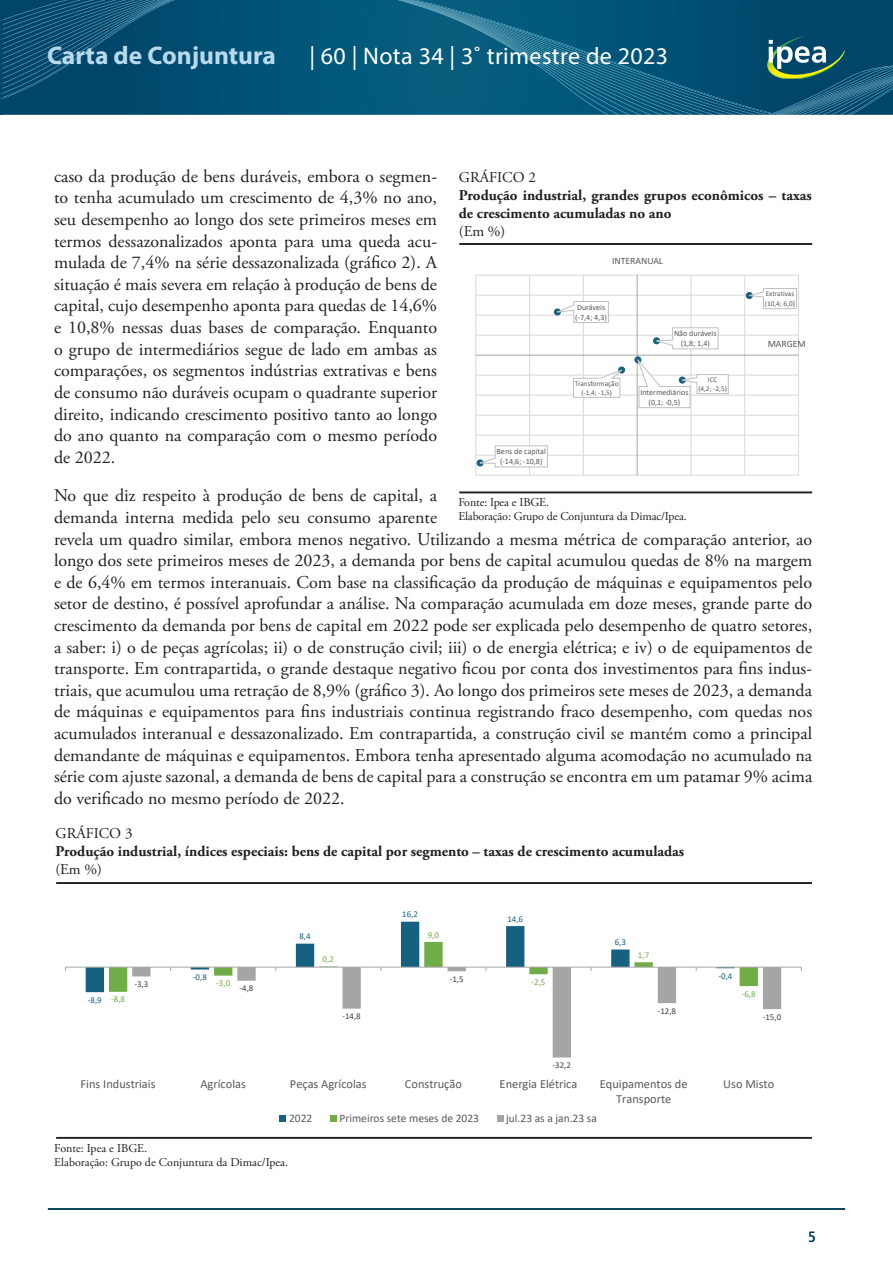
<style>
.page{position:relative;width:893px;height:1263px;background:#fff}
.page>*{position:absolute;margin:0;border:0;box-sizing:border-box;transform-origin:0 0}
.t1{font:700 25.5px "Myriad Pro";color:#b9d9ed}
.t2{font:24px "Myriad Pro";letter-spacing:.015em;color:#fff}
.corpo_de_texto{font:18px/21.6px "Adobe Garamond Pro";color:#231f20;text-align:justify}
.t3{font:700 15px/18px "Adobe Garamond Pro";color:#231f20}
.t4{font:15px "Adobe Garamond Pro";color:#231f20}
.t5{font:700 condensed 15px "Frutiger LT Pro";color:#013d59}
.t6{font:12.3px/15.1px "Calibri";color:#595959;text-align:center}
.t7{font:12px "Adobe Garamond Pro";letter-spacing:-.01em;color:#231f20}
.t8{font:11.55px "Calibri";color:#595959}
.t9{font:9.75px "Calibri";color:#595959}
.t10{font:8.85px "Calibri";color:#404040}
.t11{font:8.85px "Calibri";color:#176180}
.t12{font:8.85px "Calibri";color:#70ad47}
.t13{font:8.1px/9.9px "Calibri";color:#595959;text-align:center}
.t14{font:7.2px/8.9px "Calibri";color:#595959;text-align:center}
.s1{font-size:8.1px}
</style>
<div class="page">
<hr style="left:48px;top:1208px;width:797px;height:2px;background:#013d59">
<div style="left:175px;top:0;width:223px;height:115px;background:#005578"></div>
<svg style="left:0;top:0;width:175px;height:115px;background:#084e72"></svg>
<svg style="left:398px;top:0;width:495px;height:115px;background:#0d5a7a"></svg>
<hr style="left:459px;top:491px;width:353px;height:2px;background:#231f20">
<hr style="left:459px;top:243px;width:353px;height:2px;background:#231f20">
<hr style="left:476px;top:475px;width:322px;height:1px;background:#d9d9d9">
<hr style="left:476px;top:455px;width:322px;height:1px;background:#d9d9d9">
<hr style="left:476px;top:435px;width:322px;height:1px;background:#d9d9d9">
<hr style="left:476px;top:415px;width:322px;height:1px;background:#d9d9d9">
<hr style="left:476px;top:395px;width:322px;height:1px;background:#d9d9d9">
<hr style="left:476px;top:375px;width:322px;height:1px;background:#d9d9d9">
<hr style="left:476px;top:335px;width:322px;height:1px;background:#d9d9d9">
<hr style="left:476px;top:315px;width:322px;height:1px;background:#d9d9d9">
<hr style="left:476px;top:295px;width:322px;height:1px;background:#d9d9d9">
<hr style="left:476px;top:275px;width:322px;height:1px;background:#d9d9d9">
<hr style="left:476px;top:275px;width:1px;height:200px;background:#d9d9d9">
<hr style="left:529px;top:275px;width:1px;height:200px;background:#d9d9d9">
<hr style="left:583px;top:275px;width:1px;height:200px;background:#d9d9d9">
<hr style="left:691px;top:275px;width:1px;height:200px;background:#d9d9d9">
<hr style="left:744px;top:275px;width:1px;height:200px;background:#d9d9d9">
<hr style="left:798px;top:275px;width:1px;height:200px;background:#d9d9d9">
<hr style="left:637px;top:275px;width:1px;height:200px;background:#a6a6a6">
<hr style="left:476px;top:355px;width:322px;height:1px;background:#a6a6a6">
<div style="left:746px;top:292px;width:6px;height:7px;border:1px solid #176180;border-radius:50%"></div>
<div style="left:653px;top:338px;width:7px;height:6px;border:1px solid #176180;border-radius:50%"></div>
<svg style="left:573px;top:367px;width:52px;height:31px"></svg>
<svg style="left:748px;top:288px;width:49px;height:21px"></svg>
<svg style="left:477px;top:445px;width:71px;height:22px"></svg>
<svg style="left:554px;top:301px;width:55px;height:22px"></svg>
<svg style="left:654px;top:327px;width:64px;height:22px"></svg>
<svg style="left:635px;top:355px;width:94px;height:53px"></svg>
<hr style="left:56px;top:1137px;width:756px;height:2px;background:#231f20">
<hr style="left:56px;top:882px;width:756px;height:2px;background:#231f20">
<svg style="left:86px;top:922px;width:439px;height:70px"></svg>
<svg style="left:342px;top:968px;width:439px;height:89px"></svg>
<hr style="left:66px;top:967px;width:735px;height:1px;background:#a6a6a6">
<svg style="left:109px;top:942px;width:649px;height:50px"></svg>
<svg style="left:280px;top:1115px;width:6px;height:6px"></svg>
<div style="left:330px;top:1115px;width:7px;height:6px;background:#70ad47"></div>
<svg style="left:497px;top:1115px;width:6px;height:6px"></svg>
<h1 class="t1" style="left:47px;top:39px;width:230px">Carta de Conjuntura</h1>
<h2 class="t2" style="left:309px;top:41px;width:360px">| 60 | Nota 34 | 3˚ trimestre de 2023</h2>
<p class="corpo_de_texto" style="left:54px;top:166px;width:385px">caso da produção de bens duráveis, embora o segmen&shy;to tenha acumulado um crescimento de 4,3% no ano, seu desempenho ao longo dos sete primeiros meses em termos dessazonalizados aponta para uma queda acu&shy;mulada de 7,4% na série dessazonalizada (gráfico 2). A situação é mais severa em relação à produção de bens de capital, cujo desempenho aponta para quedas de 14,6% e 10,8% nessas duas bases de comparação. Enquanto o grupo de intermediários segue de lado em ambas as comparações, os segmentos indústrias extrativas e bens de consumo não duráveis ocupam o quadrante superior direito, indicando crescimento positivo tanto ao longo do ano quanto na comparação com o mesmo período de 2022.</p>
<p class="corpo_de_texto" style="left:54px;top:485px;width:760px;text-align:left">No que diz respeito à produção de bens de capital, a<br>demanda interna medida pelo seu consumo aparente<br>revela um quadro similar, embora menos negativo. Utilizando a mesma métrica de comparação anterior, ao longo dos sete primeiros meses de 2023, a demanda por bens de capital acumulou quedas de 8% na margem e de 6,4% em termos interanuais. Com base na classificação da produção de máquinas e equipamentos pelo setor de destino, é possível aprofundar a análise. Na comparação acumulada em doze meses, grande parte do crescimento da demanda por bens de capital em 2022 pode ser explicada pelo desempenho de quatro setores, a saber: i) o de peças agrícolas; ii) o de construção civil; iii) o de energia elétrica; e iv) o de equipamentos de transporte. Em contrapartida, o grande destaque negativo ficou por conta dos investimentos para fins indus&shy;triais, que acumulou uma retração de 8,9% (gráfico 3). Ao longo dos primeiros sete meses de 2023, a demanda de máquinas e equipamentos para fins industriais continua registrando fraco desempenho, com quedas nos acumulados interanual e dessazonalizado. Em contrapartida, a construção civil se mantém como a principal demandante de máquinas e equipamentos. Embora tenha apresentado alguma acomodação no acumulado na série com ajuste sazonal, a demanda de bens de capital para a construção se encontra em um patamar 9% acima do verificado no mesmo período de 2022.</p>
<p class="t4" style="left:459px;top:168px;width:78px">GRÁFICO 2</p>
<p class="t3" style="left:459px;top:186px;width:354px">Produção industrial, grandes grupos econômicos – taxas de crescimento acumuladas no ano</p>
<p class="t4" style="left:459px;top:222px;width:48px">(Em %)</p>
<p class="t9" style="left:612px;top:254px;width:52px">INTERANUAL</p>
<p class="t14" style="left:765px;top:289px;width:32px;line-height:9.6px;text-align:left">Extrativas (10,4; 6,0<span class="s1">)</span></p>
<p class="t13" style="left:575px;top:302px;width:33px;text-align:left">Duráveis (-7,4; 4,3)</p>
<p class="t13" style="left:674px;top:328px;width:44px">Não duráveis (1,8; 1,4)</p>
<p class="t14" style="left:698px;top:375px;width:30px">ICC<br>(4,2; -2,5)</p>
<p class="t9" style="left:768px;top:336px;width:40px">MARGEM</p>
<p class="t14" style="left:575px;top:379px;width:45px">Transformação (-1,4; -1,5)</p>
<p class="t13" style="left:640px;top:387px;width:50px">Intermediários (0,1; -0,5)</p>
<p class="t13" style="left:497px;top:446px;width:51px">Bens de capital (-14,6; -10,8)</p>
<p class="t7" style="left:458px;top:495px;width:92px">Fonte: Ipea e IBGE.</p>
<p class="t7" style="left:458px;top:509px;width:230px">Elaboração: Grupo de Conjuntura da Dimac/Ipea.</p>
<p class="t4" style="left:56px;top:824px;width:78px">GRÁFICO 3</p>
<p class="t3" style="left:56px;top:842px;width:630px">Produção industrial, índices especiais: bens de capital por segmento – taxas de crescimento acumuladas</p>
<p class="t4" style="left:56px;top:860px;width:48px">(Em %)</p>
<p class="t11" style="left:88px;top:993px;width:15px">-8,9</p>
<p class="t12" style="left:111px;top:993px;width:15px">-8,8</p>
<p class="t10" style="left:134px;top:978px;width:15px">-3,3</p>
<p class="t11" style="left:193px;top:971px;width:15px">-0,8</p>
<p class="t12" style="left:216px;top:977px;width:15px">-3,0</p>
<p class="t10" style="left:239px;top:982px;width:15px">-4,8</p>
<p class="t11" style="left:299px;top:930px;width:13px">8,4</p>
<p class="t12" style="left:323px;top:953px;width:13px">0,2</p>
<p class="t10" style="left:342px;top:1010px;width:20px">-14,8</p>
<p class="t11" style="left:402px;top:908px;width:17px">16,2</p>
<p class="t12" style="left:428px;top:928px;width:13px">9,0</p>
<p class="t10" style="left:450px;top:972px;width:15px">-1,5</p>
<p class="t11" style="left:507px;top:913px;width:17px">14,6</p>
<p class="t12" style="left:532px;top:975px;width:15px">-2,5</p>
<p class="t10" style="left:552px;top:1059px;width:20px">-32,2</p>
<p class="t11" style="left:615px;top:936px;width:13px">6,3</p>
<p class="t12" style="left:638px;top:949px;width:13px">1,7</p>
<p class="t10" style="left:658px;top:1004px;width:20px">-12,8</p>
<p class="t11" style="left:718px;top:969px;width:15px">-0,4</p>
<p class="t12" style="left:742px;top:987px;width:15px">-6,8</p>
<p class="t10" style="left:763px;top:1010px;width:20px">-15,0</p>
<p class="t6" style="left:81px;top:1076px;width:76px">Fins Industriais</p>
<p class="t6" style="left:200px;top:1076px;width:47px">Agrícolas</p>
<p class="t6" style="left:290px;top:1076px;width:78px">Peças Agrícolas</p>
<p class="t6" style="left:405px;top:1076px;width:59px">Construção</p>
<p class="t6" style="left:500px;top:1076px;width:79px">Energia Elétrica</p>
<p class="t6" style="left:600px;top:1076px;width:89px">Equipamentos de<br>Transporte</p>
<p class="t6" style="left:723px;top:1076px;width:52px">Uso Misto</p>
<p class="t8" style="left:289px;top:1110px;width:25px">2022</p>
<p class="t8" style="left:340px;top:1110px;width:141px">Primeiros sete meses de 2023</p>
<p class="t8" style="left:506px;top:1110px;width:92px">jul.23 as a jan.23 sa</p>
<p class="t7" style="left:54px;top:1140px;width:94px">Fonte: Ipea e IBGE.</p>
<p class="t7" style="left:54px;top:1155px;width:235px">Elaboração: Grupo de Conjuntura da Dimac/Ipea.</p>
<p class="t5" style="left:808px;top:1228px;width:9px">5</p>
</div>
